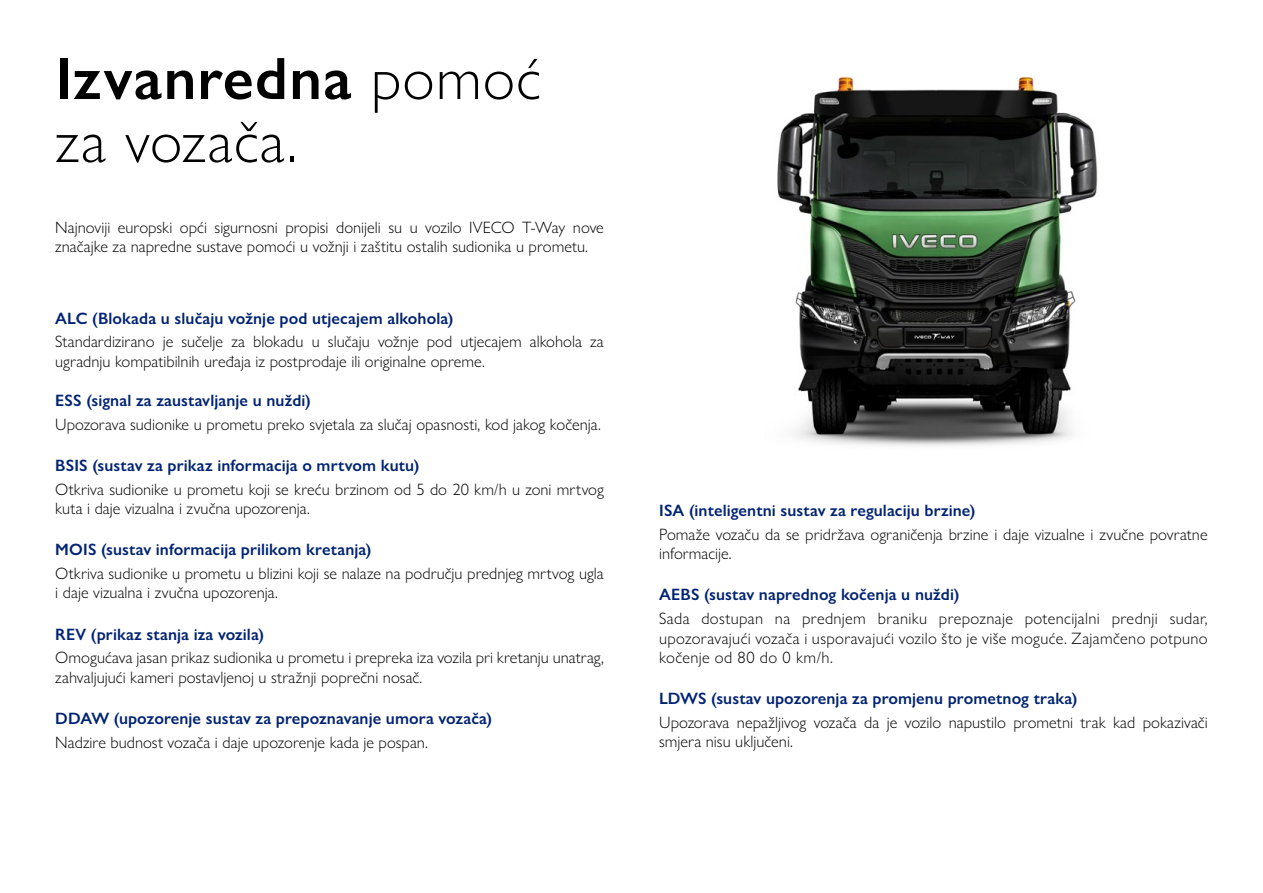
<style>
.page{position:relative;width:1263px;height:893px;background:#fff}
.page>*{position:absolute;margin:0;border:0;box-sizing:border-box;transform-origin:0 0}
.t1{font:300 60px/63px "Gill Sans Nova";letter-spacing:.02em;color:#000}
.t2{font:300 16.5px/19.5px "Gill Sans Nova";color:#000}
.t3{font:600 16.5px "Gill Sans Nova";letter-spacing:.005em;color:#002373}
.s1{font-weight:600}
</style>
<div class="page">
<img style="left:777px;top:76px;width:321px;height:370px">
<h1 class="t1" style="left:55px;top:54px;width:487px"><span class="s1">Izvanredna</span> pomoć za vozača.</h1>
<p class="t2" style="left:55px;top:219px;width:550px">Najnoviji europski opći sigurnosni propisi donijeli su u vozilo IVECO T-Way nove značajke za napredne sustave pomoći u vožnji i zaštitu ostalih sudionika u prometu.</p>
<p class="t3" style="left:55px;top:309px;width:400px">ALC (Blokada u slučaju vožnje pod utjecajem alkohola)</p>
<p class="t2" style="left:55px;top:334px;width:550px">Standardizirano je sučelje za blokadu u slučaju vožnje pod utjecajem alkohola za ugradnju kompatibilnih uređaja iz postprodaje ili originalne opreme.</p>
<p class="t3" style="left:55px;top:391px;width:257px">ESS (signal za zaustavljanje u nuždi)</p>
<p class="t2" style="left:55px;top:416px;width:547px">Upozorava sudionike u prometu preko svjetala za slučaj opasnosti, kod jakog kočenja.</p>
<p class="t3" style="left:55px;top:456px;width:366px">BSIS (sustav za prikaz informacija o mrtvom kutu)</p>
<p class="t2" style="left:55px;top:481px;width:550px">Otkriva sudionike u prometu koji se kreću brzinom od 5 do 20 km/h u zoni mrtvog kuta i daje vizualna i zvučna upozorenja.</p>
<p class="t3" style="left:55px;top:540px;width:318px">MOIS (sustav informacija prilikom kretanja)</p>
<p class="t2" style="left:55px;top:565px;width:550px">Otkriva sudionike u prometu u blizini koji se nalaze na području prednjeg mrtvog ugla i daje vizualna i zvučna upozorenja.</p>
<p class="t3" style="left:55px;top:625px;width:210px">REV (prikaz stanja iza vozila)</p>
<p class="t2" style="left:55px;top:650px;width:550px">Omogućava jasan prikaz sudionika u prometu i prepreka iza vozila pri kretanju unatrag, zahvaljujući kameri postavljenoj u stražnji poprečni nosač.</p>
<p class="t3" style="left:55px;top:709px;width:438px">DDAW (upozorenje sustav za prepoznavanje umora vozača)</p>
<p class="t2" style="left:55px;top:734px;width:374px">Nadzire budnost vozača i daje upozorenje kada je pospan.</p>
<p class="t3" style="left:659px;top:501px;width:318px">ISA (inteligentni sustav za regulaciju brzine)</p>
<p class="t2" style="left:659px;top:526px;width:550px">Pomaže vozaču da se pridržava ograničenja brzine i daje vizualne i zvučne povratne informacije.</p>
<p class="t3" style="left:659px;top:586px;width:302px">AEBS (sustav naprednog kočenja u nuždi)</p>
<p class="t2" style="left:659px;top:610px;width:550px;text-align:justify">Sada dostupan na prednjem braniku prepoznaje potencijalni prednji sudar, upozoravajući vozača i usporavajući vozilo što je više moguće. Zajamčeno potpuno kočenje od 80 do 0 km/h.</p>
<p class="t3" style="left:659px;top:689px;width:420px">LDWS (sustav upozorenja za promjenu prometnog traka)</p>
<p class="t2" style="left:659px;top:714px;width:550px">Upozorava nepažljivog vozača da je vozilo napustilo prometni trak kad pokazivači smjera nisu uključeni.</p>
</div>
